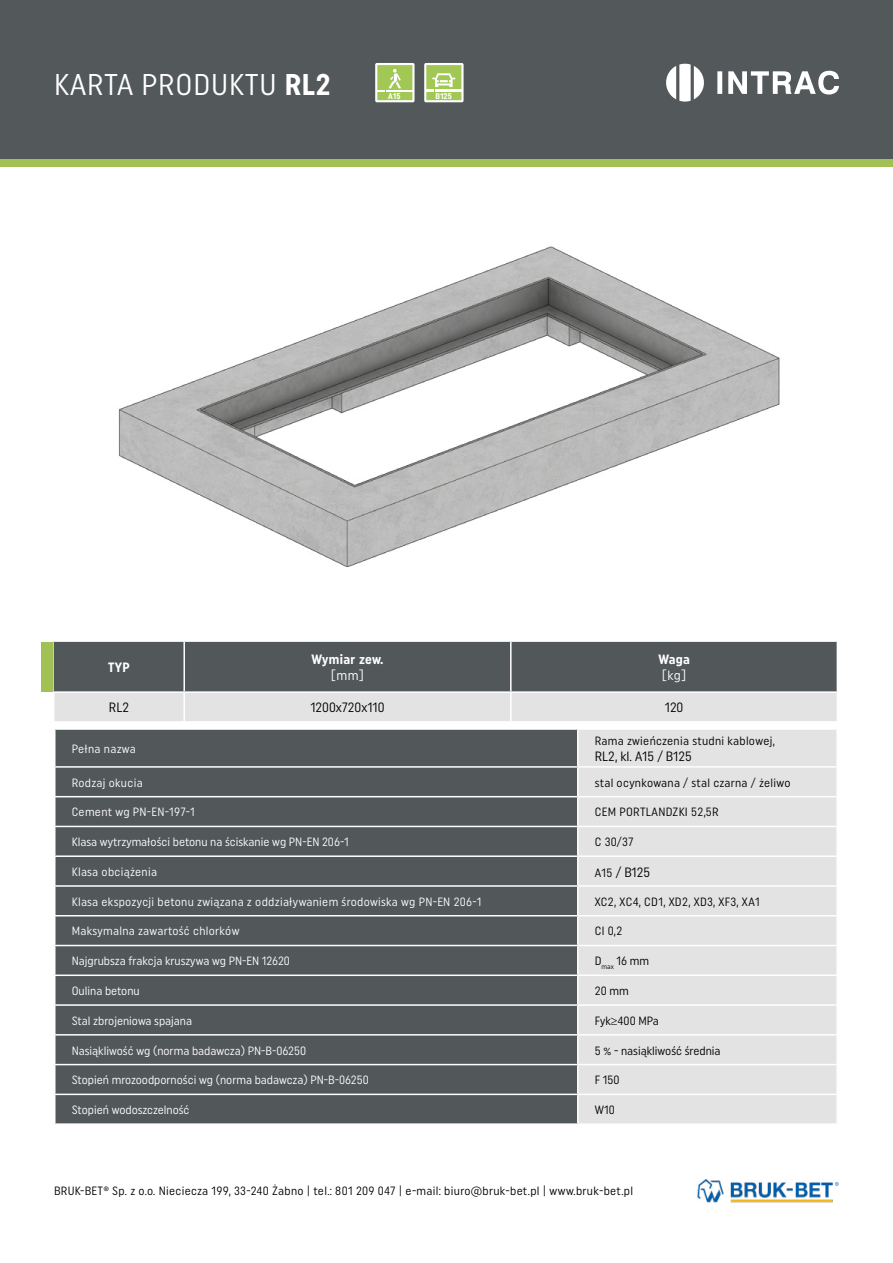
<style>
.page{position:relative;width:893px;height:1263px;background:#fff}
.page>*{position:absolute;margin:0;border:0;box-sizing:border-box;transform-origin:0 0}
.t1{font:30px "Uniform Condensed";letter-spacing:.025em;color:#fff}
.t2{font:13.5px "Uniform Condensed";color:#000}
.t3{font:700 13.5px "Uniform Condensed";letter-spacing:.025em;color:#fff}
.t4{font:13.5px "Uniform Condensed";color:#fff}
.t5{font:12px "Uniform Condensed";letter-spacing:.025em;color:#000}
.t6{font:12px "Uniform Condensed";color:#fff}
.t7{font:12px "Uniform Condensed";letter-spacing:.025em;color:#fff}
.t8{font:12px "Uniform Condensed";color:#000}
.t9{font:700 8.25px "Uniform Condensed";color:#fff}
.s1{font-weight:700}
.s2{font-size:12px}
</style>
<div class="page">
<img style="left:697px;top:1179px;width:142px;height:23px">
<div style="left:0;top:0;width:893px;height:163px;background:#53585a"></div>
<svg style="left:53px;top:641px;width:785px;height:80px;background:#8a8d8f"></svg>
<hr style="left:53px;top:691px;width:131px;height:2px;background:#fff">
<hr style="left:183px;top:693px;width:2px;height:28px;background:#fff">
<svg style="left:666px;top:63px;width:38px;height:39px"></svg>
<svg style="left:717px;top:71px;width:5px;height:23px"></svg>
<svg style="left:728px;top:71px;width:111px;height:24px"></svg>
<div style="left:0;top:159px;width:893px;height:8px;background:#a1c154"></div>
<div style="left:42px;top:642px;width:11px;height:49px;background:#a1c154"></div>
<div style="left:55px;top:729px;width:523px;height:38px;background:#52575a"></div>
<div style="left:578px;top:730px;width:258px;height:393px;background:#e3e3e3"></div>
<div style="left:56px;top:768px;width:521px;height:355px;background:#52575a"></div>
<hr style="left:54px;top:728px;width:524px;height:2px;background:#fff">
<hr style="left:54px;top:730px;width:2px;height:36px;background:#fff">
<hr style="left:577px;top:730px;width:1px;height:36px;background:#fff">
<hr style="left:54px;top:766px;width:524px;height:2px;background:#fff">
<hr style="left:578px;top:766px;width:260px;height:2px;background:#fff">
<hr style="left:54px;top:796px;width:524px;height:1px;background:#fff">
<hr style="left:578px;top:796px;width:260px;height:1px;background:#fff">
<hr style="left:54px;top:826px;width:524px;height:1px;background:#fff">
<hr style="left:578px;top:826px;width:260px;height:1px;background:#fff">
<hr style="left:54px;top:855px;width:524px;height:2px;background:#fff">
<hr style="left:578px;top:855px;width:260px;height:2px;background:#fff">
<hr style="left:54px;top:885px;width:524px;height:2px;background:#fff">
<hr style="left:578px;top:885px;width:260px;height:2px;background:#fff">
<hr style="left:54px;top:915px;width:524px;height:1px;background:#fff">
<hr style="left:578px;top:915px;width:260px;height:1px;background:#fff">
<hr style="left:54px;top:945px;width:524px;height:1px;background:#fff">
<hr style="left:578px;top:945px;width:260px;height:1px;background:#fff">
<hr style="left:54px;top:974px;width:524px;height:2px;background:#fff">
<hr style="left:578px;top:974px;width:260px;height:2px;background:#fff">
<hr style="left:54px;top:1004px;width:524px;height:2px;background:#fff">
<hr style="left:578px;top:1004px;width:260px;height:2px;background:#fff">
<hr style="left:54px;top:1034px;width:524px;height:1px;background:#fff">
<hr style="left:578px;top:1034px;width:260px;height:1px;background:#fff">
<hr style="left:54px;top:1064px;width:524px;height:1px;background:#fff">
<hr style="left:578px;top:1064px;width:260px;height:1px;background:#fff">
<hr style="left:54px;top:1093px;width:524px;height:2px;background:#fff">
<hr style="left:578px;top:1093px;width:260px;height:2px;background:#fff">
<svg style="left:577px;top:795px;width:1px;height:301px"></svg>
<img style="left:118px;top:246px;width:662px;height:321px">
<svg style="left:375px;top:63px;width:39px;height:39px;background:#bbd684"></svg>
<svg style="left:424px;top:63px;width:40px;height:39px;background:#bfd88e"></svg>
<h1 class="t1" style="left:54px;top:66px;width:278px">KARTA PRODUKTU <span class="s1">RL2</span></h1>
<p class="t9" style="left:388px;top:91px;width:14px">A15</p>
<p class="t9" style="left:435px;top:91px;width:18px">B125</p>
<p class="t3" style="left:108px;top:659px;width:23px">TYP</p>
<p class="t3" style="left:311px;top:651px;width:74px">Wymiar zew.</p>
<p class="t4" style="left:331px;top:667px;width:35px">[mm]</p>
<p class="t3" style="left:658px;top:651px;width:33px">Waga</p>
<p class="t4" style="left:662px;top:667px;width:26px">[kg]</p>
<p class="t2" style="left:109px;top:700px;width:21px">RL2</p>
<p class="t2" style="left:310px;top:700px;width:76px">1200x720x110</p>
<p class="t2" style="left:665px;top:700px;width:20px">120</p>
<p class="t7" style="left:72px;top:741px;width:66px">Pełna nazwa</p>
<p class="t5" style="left:595px;top:733px;width:182px">Rama zwieńczenia studni kablowej,</p>
<p class="t2" style="left:595px;top:748px;width:98px">RL2, kl. A15 / B125</p>
<p class="t7" style="left:72px;top:775px;width:72px">Rodzaj okucia</p>
<p class="t5" style="left:595px;top:775px;width:197px">stal ocynkowana / stal czarna / żeliwo</p>
<p class="t7" style="left:72px;top:805px;width:125px">Cement wg PN-EN-197-1</p>
<p class="t5" style="left:595px;top:805px;width:125px">CEM PORTLANDZKI 52,5R</p>
<p class="t6" style="left:72px;top:835px;width:279px">Klasa wytrzymałości betonu na ściskanie wg PN-EN 206-1</p>
<p class="t5" style="left:595px;top:835px;width:40px">C 30/37</p>
<p class="t7" style="left:72px;top:864px;width:87px">Klasa obciążenia</p>
<p class="t2" style="left:595px;top:864px;width:57px"><span class="s2">A15</span> / B125</p>
<p class="t7" style="left:72px;top:894px;width:411px">Klasa ekspozycji betonu związana z oddziaływaniem środowiska wg PN-EN 206-1</p>
<p class="t5" style="left:595px;top:894px;width:166px">XC2, XC4, CD1, XD2, XD3, XF3, XA1</p>
<p class="t7" style="left:72px;top:924px;width:169px">Maksymalna zawartość chlorków</p>
<p class="t5" style="left:595px;top:924px;width:29px">Cl 0,2</p>
<p class="t6" style="left:72px;top:954px;width:220px">Najgrubsza frakcja kruszywa wg PN-EN 12620</p>
<p class="t5" style="left:595px;top:954px;width:56px">D<sub>max</sub> 16 mm</p>
<p class="t6" style="left:72px;top:983px;width:70px">Oulina betonu</p>
<p class="t5" style="left:595px;top:983px;width:35px">20 mm</p>
<p class="t6" style="left:72px;top:1013px;width:122px">Stal zbrojeniowa spajana</p>
<p class="t8" style="left:595px;top:1013px;width:66px">Fyk≥400 MPa</p>
<p class="t6" style="left:72px;top:1043px;width:236px">Nasiąkliwość wg (norma badawcza) PN-B-06250</p>
<p class="t8" style="left:595px;top:1043px;width:127px">5 % - nasiąkliwość średnia</p>
<p class="t6" style="left:72px;top:1073px;width:299px">Stopień mrozoodporności wg (norma badawcza) PN-B-06250</p>
<p class="t5" style="left:595px;top:1073px;width:26px">F 150</p>
<p class="t6" style="left:72px;top:1103px;width:119px">Stopień wodoszczelność</p>
<p class="t5" style="left:595px;top:1103px;width:21px">W10</p>
<p class="t5" style="left:54px;top:1183px;width:581px">BRUK-BET® Sp. z o.o. Nieciecza 199, 33-240 Żabno | tel.: 801 209 047 | e-mail: biuro@bruk-bet.pl | www.bruk-bet.pl</p>
</div>
